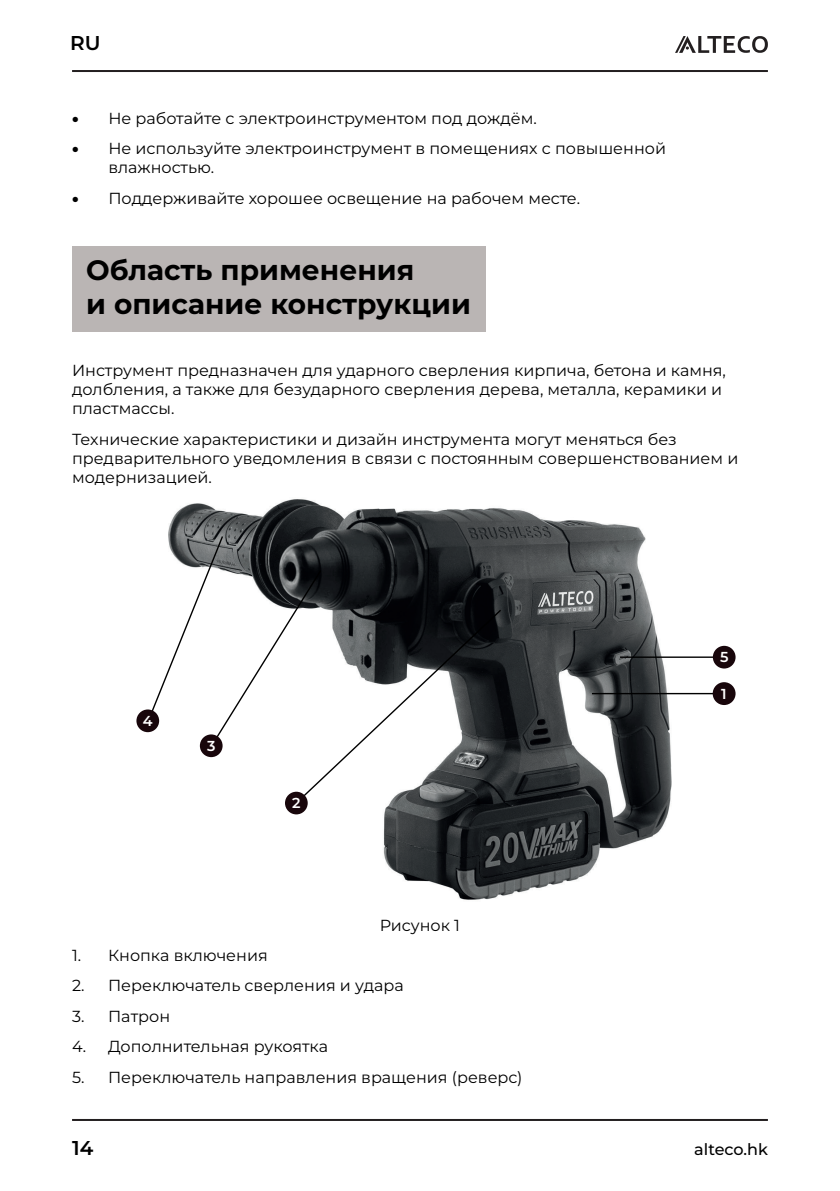
<style>
.page{position:relative;width:840px;height:1191px;background:#fff}
.page>*{position:absolute;margin:0;border:0;box-sizing:border-box;transform-origin:0 0}
.t1{font:700 28px/33.6px "Montserrat";color:#000}
.t2{font:600 20px "Montserrat";color:#000}
.t3{font:16px/19.2px "Montserrat";color:#000}
.t4{font:500 16px "Montserrat";color:#000}
.t5{font:600 14.4px "Montserrat";color:#fff}
.s1{font-weight:900}
</style>
<div class="page">
<hr style="left:72px;top:1119px;width:695px;height:2px;background:#231f20">
<hr style="left:72px;top:70px;width:695px;height:2px;background:#231f20">
<svg style="left:675px;top:36px;width:92px;height:17px"></svg>
<div style="left:72px;top:246px;width:413px;height:86px;background:#bab5b4"></div>
<img style="left:169px;top:499px;width:502px;height:401px">
<hr style="left:591px;top:693px;width:132px;height:1px;background:#000">
<hr style="left:619px;top:656px;width:104px;height:2px;background:#000">
<svg style="left:146px;top:534px;width:176px;height:213px"></svg>
<svg style="left:295px;top:608px;width:207px;height:196px"></svg>
<div style="left:285px;top:791px;width:22px;height:23px;background:#18060b;border-radius:50%"></div>
<div style="left:200px;top:734px;width:22px;height:23px;background:#18060b;border-radius:50%"></div>
<div style="left:712px;top:646px;width:23px;height:22px;background:#18060b;border-radius:50%"></div>
<div style="left:136px;top:709px;width:23px;height:23px;background:#18060b;border-radius:50%"></div>
<div style="left:712px;top:682px;width:23px;height:23px;background:#18060b;border-radius:50%"></div>
<p class="t2" style="left:70px;top:30px;width:32px">RU</p>
<p class="t3" style="left:72px;top:108px;width:465px"><span class="s1">•</span> Не работайте с электроинструментом под дождём.</p>
<p class="t3" style="left:108px;top:138px;width:559px;text-indent:-36px"><span class="s1">•</span> Не используйте электроинструмент в помещениях с повышенной влажностью.</p>
<p class="t3" style="left:72px;top:188px;width:509px"><span class="s1">•</span> Поддерживайте хорошее освещение на рабочем месте.</p>
<h1 class="t1" style="left:86px;top:253px;width:386px">Область применения<br>и описание конструкции</h1>
<p class="t3" style="left:72px;top:360px;width:655px">Инструмент предназначен для ударного сверления кирпича, бетона и камня, долбления, а также для безударного сверления дерева, металла, керамики и пластмассы.</p>
<p class="t3" style="left:72px;top:429px;width:667px">Технические характеристики и дизайн инструмента могут меняться без предварительного уведомления в связи с постоянным совершенствованием и модернизацией.</p>
<p class="t5" style="left:719px;top:647px;width:10px">5</p>
<p class="t5" style="left:143px;top:711px;width:11px">4</p>
<p class="t5" style="left:207px;top:736px;width:10px">3</p>
<p class="t5" style="left:292px;top:793px;width:10px">2</p>
<p class="t3" style="left:379px;top:915px;width:82px">Рисунок 1</p>
<p class="t3" style="left:72px;top:945px;width:197px">1. Кнопка включения</p>
<p class="t3" style="left:72px;top:975px;width:333px">2. Переключатель сверления и удара</p>
<p class="t3" style="left:72px;top:1006px;width:100px">3. Патрон</p>
<p class="t3" style="left:72px;top:1036px;width:257px">4. Дополнительная рукоятка</p>
<p class="t3" style="left:72px;top:1067px;width:451px">5. Переключатель направления вращения (реверс)</p>
<p class="t5" style="left:720px;top:684px;width:7px">1</p>
<p class="t2" style="left:72px;top:1134px;width:23px">14</p>
<p class="t4" style="left:693px;top:1138px;width:75px">alteco.hk</p>
</div>
